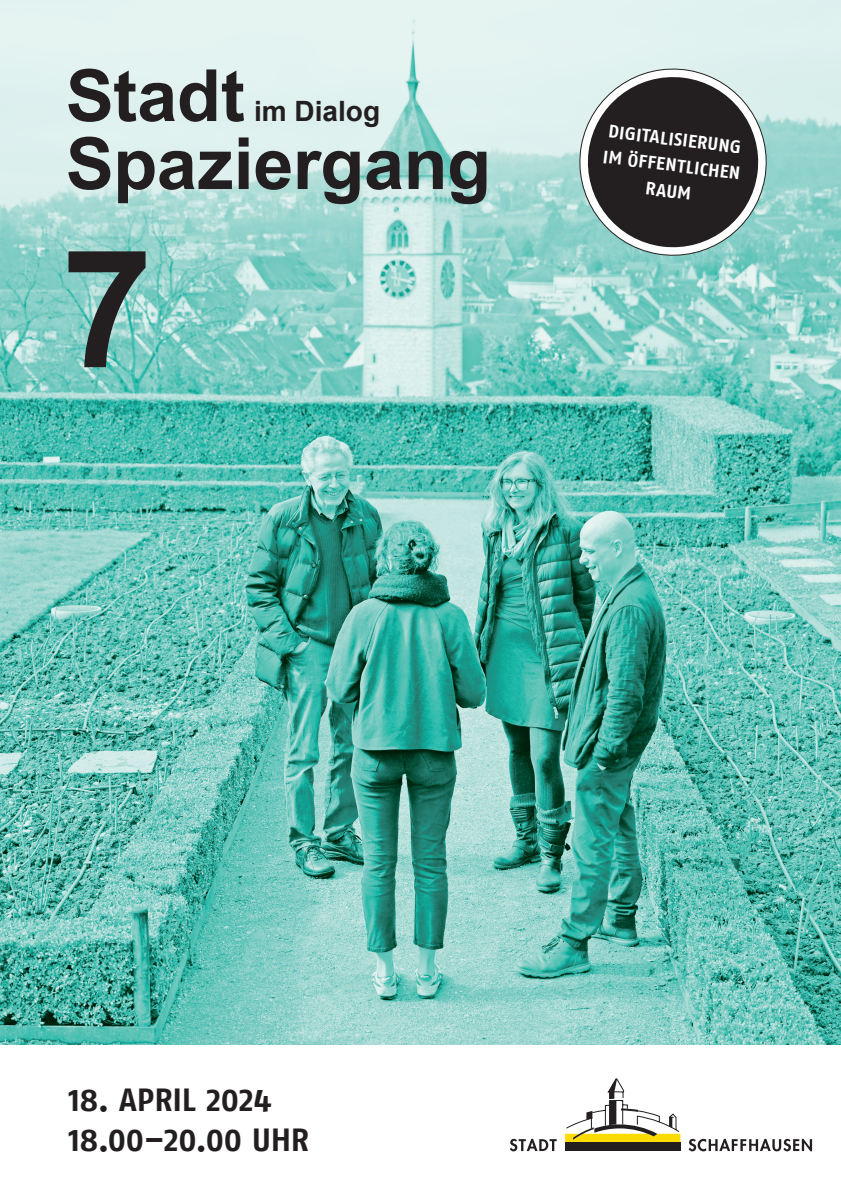
<style>
.page{position:relative;width:841px;height:1192px;background:#fff}
.page>*{position:absolute;margin:0;border:0;box-sizing:border-box;transform-origin:0 0}
.t1{font:700 164px "Arial";color:#231f20}
.t2{font:700 72px "Arial";letter-spacing:-.005em;color:#231f20}
.t3{font:700 32px/40px "Fago OT";letter-spacing:-.01em;color:#231f20}
.t4{font:700 28px "Arial";color:#231f20}
.t5{font:700 18px/26px "Fago OT";color:#fff;text-align:center}
</style>
<div class="page">
<img style="left:0;top:0;width:840px;height:1044px">
<svg style="left:510px;top:1138px;width:46px;height:13px"></svg>
<div style="left:564px;top:1142px;width:116px;height:9px;background:#231f20"></div>
<svg style="left:564px;top:1078px;width:116px;height:65px"></svg>
<svg style="left:688px;top:1138px;width:123px;height:13px"></svg>
<svg style="left:571px;top:60px;width:203px;height:203px"></svg>
<svg style="left:582px;top:72px;width:180px;height:180px"></svg>
<h2 class="t2" style="left:66px;top:45px;width:180px">Stadt</h2>
<h3 class="t4" style="left:254px;top:91px;width:128px">im Dialog</h3>
<h2 class="t2" style="left:66px;top:113px;width:426px">Spaziergang</h2>
<p class="t5" style="left:607px;top:118px;width:140px;rotate:7deg">DIGITALISIERUNG<br>IM ÖFFENTLICHEN<br>RAUM</p>
<h1 class="t1" style="left:61px;top:194px;width:93px">7</h1>
<h3 class="t3" style="left:69px;top:1079px;width:242px">18. APRIL 2024<br>18.00–20.00 UHR</h3>
</div>
